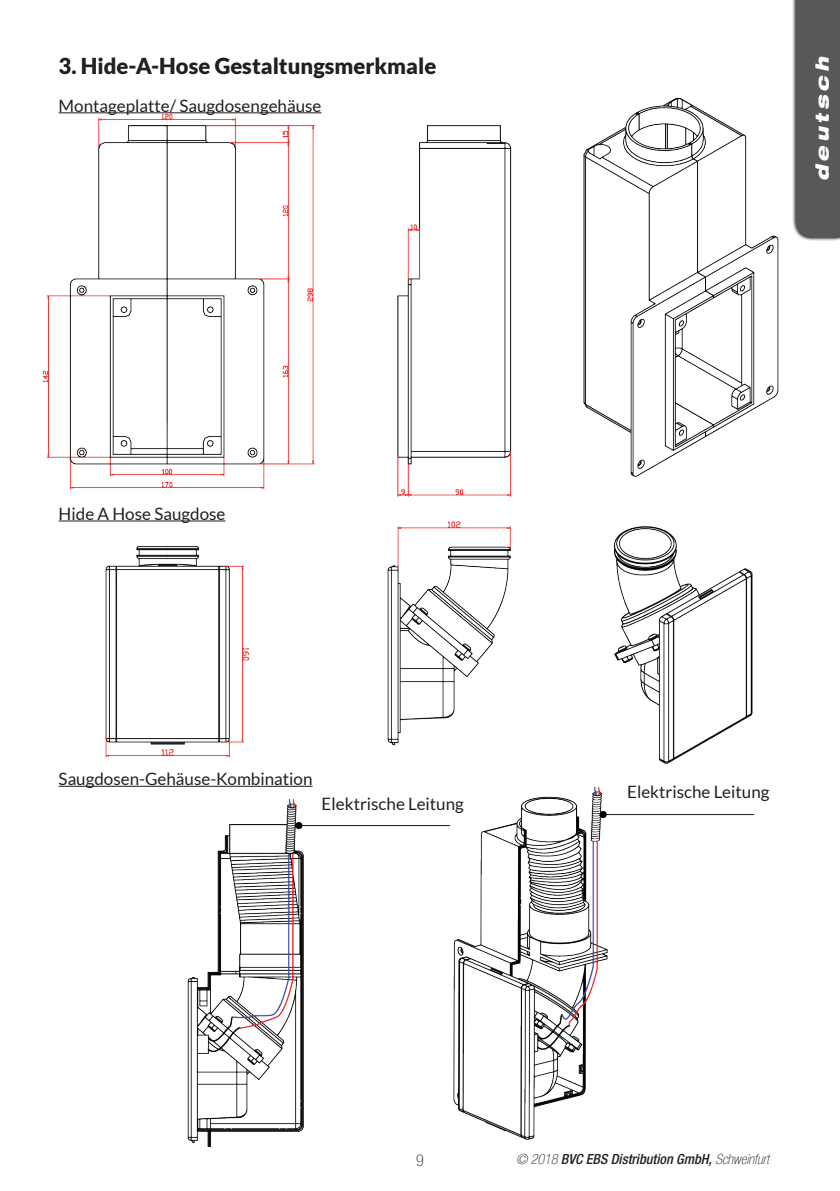
<style>
.page{position:relative;width:840px;height:1191px;background:#fff}
.page>*{position:absolute;margin:0;border:0;box-sizing:border-box;transform-origin:0 0}
.t1{font:900 22px "Lato";color:#231f20}
.t2{font:italic 900 expanded 18px "Helvetica Neue";color:#fff}
.t3{font:17px "Lato";color:#231f20}
.t4{font:100 condensed 16px "Helvetica Neue";color:#231f20}
.t5{font:italic 500 condensed 14px "Helvetica Neue";color:#231f20}
.s1{font-weight:100}
</style>
<div class="page">
<svg style="left:834px;top:0;width:5px;height:238px"></svg>
<img style="left:42px;top:0;width:792px;height:1147px">
<hr style="left:59px;top:112px;width:262px;height:1px;background:#231f20">
<hr style="left:59px;top:520px;width:166px;height:1px;background:#231f20">
<hr style="left:59px;top:785px;width:253px;height:2px;background:#231f20">
<p class="t1" style="left:59px;top:53px;width:379px">3. Hide-A-Hose Gestaltungsmerkmale</p>
<p class="t3" style="left:59px;top:96px;width:264px">Montageplatte/ Saugdosengehäuse</p>
<p class="t3" style="left:59px;top:504px;width:168px">Hide A Hose Saugdose</p>
<p class="t3" style="left:59px;top:769px;width:255px">Saugdosen-Gehäuse-Kombination</p>
<p class="t3" style="left:321px;top:794px;width:144px">Elektrische Leitung</p>
<p class="t2" style="left:810px;top:181px;width:126px;rotate:-90deg">deutsch</p>
<p class="t3" style="left:626px;top:782px;width:144px">Elektrische Leitung</p>
<p class="t4" style="left:416px;top:1151px;width:9px">9</p>
<p class="t5" style="left:516px;top:1150px;width:254px"><span class="s1">© 2018</span> BVC EBS Distribution GmbH, <span class="s1">Schweinfurt</span></p>
</div>
